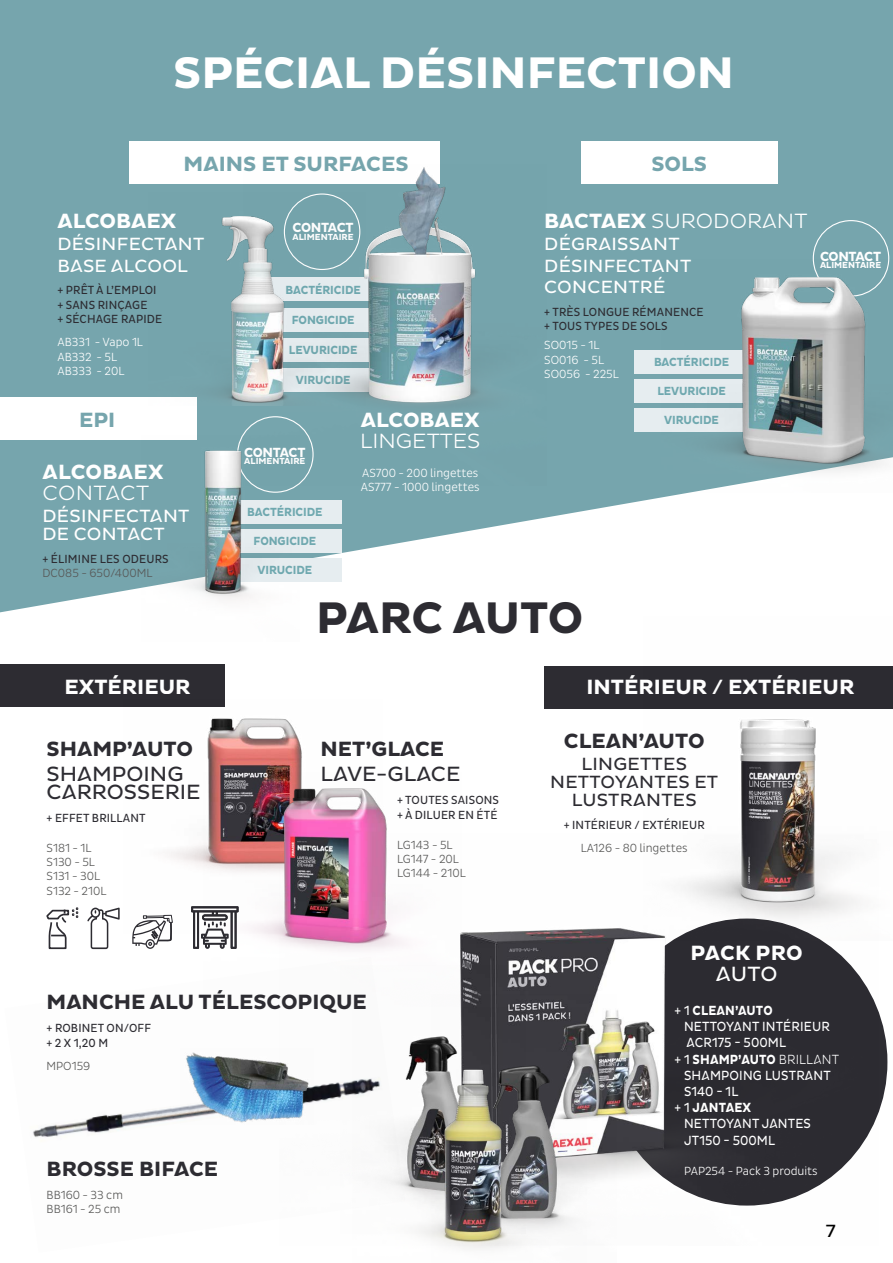
<style>
.page{position:relative;width:893px;height:1263px;background:#fff}
.page>*{position:absolute;margin:0;border:0;box-sizing:border-box;transform-origin:0 0}
.t1{font:45px "Aexalt MS Bold";color:#fff}
.t2{font:45px "Aexalt MS Bold";letter-spacing:-.01em;color:#2d2c32}
.t3{font:21px "Aexalt MS Bold";color:#2d2c32}
.t4{font:21px "Aexalt MS Bold";color:#fff}
.t5{font:21px "Aexalt MS Light";color:#fff}
.t6{font:21px/18px "Aexalt MS Regular";color:#2d2c32}
.t7{font:21px "Aexalt MS Bold";color:#76a5ad}
.t8{font:21px "Aexalt MS Regular";color:#fff}
.t9{font:18px/21.6px "Aexalt MS Regular";letter-spacing:.015em;color:#fff}
.t10{font:18px/18px "Aexalt MS Regular";letter-spacing:.015em;color:#2d2c32;text-align:center}
.t11{font:18px "Aexalt MS Regular";color:#000}
.t12{font:13.5px/16.2px "Aexalt MS Regular";letter-spacing:.015em;color:#fff;scale:.87 1}
.t13{font:13.5px "Aexalt MS Bold";letter-spacing:.015em;color:#fff;scale:.87 1}
.t14{font:700 13.5px "Aexalt";letter-spacing:-.035em;color:#fff;scale:.95 1}
.t15{font:12px/14.4px "Pluto Sans Cond";letter-spacing:.015em;color:#2d2c32}
.t16{font:300 12px/14.4px "Pluto Sans Cond";color:#575756}
.t17{font:300 12px/14.4px "Pluto Sans Cond";color:#fff}
.t18{font:12px "Aexalt MS Bold";letter-spacing:-.005em;color:#70a9b0;scale:.9 1}
.t19{font:700 9px "Aexalt";letter-spacing:-.005em;color:#fff;scale:.95 1}
.s1{font-family:"Aexalt MS Bold"}
.s2{font-family:"Aexalt MS Regular"}
.s3{font-family:"Aexalt MS Light"}
</style>
<div class="page">
<svg style="left:0;top:0;width:893px;height:612px;fill:#76a5ad"></svg>
<img style="left:33px;top:1107px;width:148px;height:30px">
<div style="left:130px;top:141px;width:310px;height:43px;background:#fff"></div>
<div style="left:581px;top:141px;width:197px;height:43px;background:#fff"></div>
<div style="left:0;top:664px;width:224px;height:43px;background:#2d2c32"></div>
<div style="left:544px;top:666px;width:349px;height:43px;background:#2d2c32"></div>
<div style="left:0;top:398px;width:196px;height:42px;background:#fff"></div>
<svg style="left:46px;top:907px;width:32px;height:43px"></svg>
<svg style="left:132px;top:933px;width:40px;height:16px"></svg>
<svg style="left:87px;top:907px;width:33px;height:42px"></svg>
<svg style="left:193px;top:933px;width:10px;height:16px"></svg>
<div style="left:227px;top:500px;width:115px;height:24px;background:#e6edf0"></div>
<div style="left:227px;top:529px;width:115px;height:24px;background:#e6edf0"></div>
<div style="left:227px;top:558px;width:115px;height:24px;background:#e6edf0"></div>
<div style="left:634px;top:350px;width:115px;height:24px;background:#e6edf0"></div>
<div style="left:634px;top:379px;width:115px;height:24px;background:#e6edf0"></div>
<div style="left:634px;top:408px;width:115px;height:23px;background:#e6edf0"></div>
<img style="left:149px;top:192px;width:94px;height:213px">
<img style="left:243px;top:164px;width:304px;height:321px">
<img style="left:661px;top:259px;width:232px;height:234px">
<img style="left:314px;top:928px;width:565px;height:278px">
<img style="left:132px;top:699px;width:170px;height:234px">
<img style="left:644px;top:719px;width:235px;height:221px">
<img style="left:181px;top:1052px;width:133px;height:71px">
<img style="left:203px;top:773px;width:258px;height:234px">
<img style="left:525px;top:994px;width:92px;height:212px">
<img style="left:341px;top:965px;width:184px;height:241px">
<img style="left:352px;top:1008px;width:235px;height:242px">
<img style="left:141px;top:436px;width:159px;height:176px">
<h1 class="t1" style="left:173px;top:47px;width:562px">SPÉCIAL DÉSINFECTION</h1>
<h2 class="t7" style="left:184px;top:151px;width:226px">MAINS ET SURFACES</h2>
<h2 class="t7" style="left:651px;top:151px;width:57px">SOLS</h2>
<h2 class="t4" style="left:57px;top:209px;width:120px">ALCOBAEX</h2>
<h3 class="t9" style="left:57px;top:233px;width:149px">DÉSINFECTANT<br>BASE ALCOOL</h3>
<p class="t15" style="left:57px;top:283px;width:106px">+ PRÊT À L’EMPLOI + SANS RINÇAGE<br>+ SÉCHAGE RAPIDE</p>
<p class="t17" style="left:57px;top:335px;width:87px">AB331 - Vapo 1L<br>AB332 - 5L<br>AB333 - 20L</p>
<h2 class="t7" style="left:79px;top:408px;width:38px">EPI</h2>
<h2 class="t4" style="left:43px;top:460px;width:122px">ALCOBAEX</h2>
<h2 class="t5" style="left:43px;top:481px;width:108px">CONTACT</h2>
<h3 class="t9" style="left:43px;top:507px;width:149px;line-height:18px">DÉSINFECTANT<br>DE CONTACT</h3>
<p class="t15" style="left:43px;top:552px;width:128px">+ ÉLIMINE LES ODEURS</p>
<p class="t16" style="left:43px;top:566px;width:112px">DC085 - 650/400ML</p>
<p class="t14" style="left:292px;top:220px;width:66px">CONTACT</p>
<p class="t19" style="left:292px;top:232px;width:66px">ALIMENTAIRE</p>
<p class="t18" style="left:286px;top:283px;width:85px">BACTÉRICIDE</p>
<p class="t18" style="left:292px;top:313px;width:71px">FONGICIDE</p>
<p class="t18" style="left:289px;top:343px;width:78px">LEVURICIDE</p>
<p class="t18" style="left:296px;top:373px;width:62px">VIRUCIDE</p>
<p class="t14" style="left:244px;top:445px;width:66px">CONTACT</p>
<p class="t19" style="left:244px;top:456px;width:66px">ALIMENTAIRE</p>
<p class="t18" style="left:247px;top:505px;width:85px">BACTÉRICIDE</p>
<p class="t18" style="left:253px;top:534px;width:71px">FONGICIDE</p>
<p class="t18" style="left:258px;top:563px;width:62px">VIRUCIDE</p>
<h2 class="t4" style="left:361px;top:408px;width:120px">ALCOBAEX</h2>
<h2 class="t5" style="left:360px;top:429px;width:122px">LINGETTES</h2>
<p class="t17" style="left:361px;top:466px;width:120px">AS700 - 200 lingettes<br>AS777 - 1000 lingettes</p>
<h2 class="t5" style="left:544px;top:209px;width:265px"><span class="s1">BACTAEX</span> SURODORANT</h2>
<h3 class="t9" style="left:544px;top:233px;width:149px">DÉGRAISSANT<br>DÉSINFECTANT<br>CONCENTRÉ</h3>
<p class="t15" style="left:544px;top:305px;width:161px">+ TRÈS LONGUE RÉMANENCE + TOUS TYPES DE SOLS</p>
<p class="t17" style="left:544px;top:338px;width:76px">SO015 - 1L<br>SO016 - 5L<br>SO056 - 225L</p>
<p class="t18" style="left:654px;top:355px;width:85px">BACTÉRICIDE</p>
<p class="t18" style="left:657px;top:384px;width:78px">LEVURICIDE</p>
<p class="t18" style="left:664px;top:413px;width:62px">VIRUCIDE</p>
<h1 class="t2" style="left:316px;top:592px;width:269px">PARC AUTO</h1>
<p class="t14" style="left:820px;top:248px;width:66px">CONTACT</p>
<p class="t19" style="left:820px;top:260px;width:66px">ALIMENTAIRE</p>
<h2 class="t4" style="left:64px;top:674px;width:128px">EXTÉRIEUR</h2>
<h2 class="t4" style="left:586px;top:675px;width:269px">INTÉRIEUR / EXTÉRIEUR</h2>
<h2 class="t3" style="left:47px;top:736px;width:148px">SHAMP’AUTO</h2>
<h2 class="t6" style="left:47px;top:765px;width:156px">SHAMPOING<br>CARROSSERIE</h2>
<p class="t15" style="left:47px;top:811px;width:101px">+ EFFET BRILLANT</p>
<p class="t16" style="left:47px;top:840px;width:61px">S181 - 1L<br>S130 - 5L<br>S131 - 30L<br>S132 - 210L</p>
<h2 class="t3" style="left:320px;top:736px;width:125px">NET’GLACE</h2>
<h2 class="t6" style="left:320px;top:765px;width:141px">LAVE-GLACE</h2>
<p class="t15" style="left:397px;top:793px;width:103px;line-height:15px">+ TOUTES SAISONS + À DILUER EN ÉTÉ</p>
<p class="t16" style="left:397px;top:837px;width:70px">LG143 - 5L<br>LG147 - 20L<br>LG144 - 210L</p>
<h2 class="t3" style="left:47px;top:989px;width:322px">MANCHE ALU TÉLESCOPIQUE</h2>
<p class="t15" style="left:47px;top:1021px;width:106px;line-height:15px">+ ROBINET ON/OFF + 2 X 1,20 M</p>
<p class="t16" style="left:47px;top:1059px;width:45px">MPO159</p>
<h2 class="t3" style="left:564px;top:729px;width:142px">CLEAN’AUTO</h2>
<h3 class="t10" style="left:550px;top:755px;width:170px">LINGETTES<br>NETTOYANTES ET<br>LUSTRANTES</h3>
<p class="t15" style="left:564px;top:818px;width:142px">+ INTÉRIEUR / EXTÉRIEUR</p>
<p class="t16" style="left:581px;top:841px;width:108px">LA126 - 80 lingettes</p>
<h2 class="t4" style="left:690px;top:941px;width:114px">PACK PRO</h2>
<h2 class="t8" style="left:716px;top:962px;width:63px">AUTO</h2>
<p class="t13" style="left:675px;top:1003px;width:114px"><span class="s2">+ 1</span> CLEAN’AUTO</p>
<p class="t12" style="left:684px;top:1019px;width:169px">NETTOYANT INTÉRIEUR<br>ACR175 - 500ML</p>
<p class="t13" style="left:675px;top:1051px;width:191px"><span class="s2">+ 1</span> SHAMP’AUTO <span class="s3">BRILLANT</span></p>
<p class="t12" style="left:684px;top:1067px;width:170px">SHAMPOING LUSTRANT<br>S140 - 1L</p>
<p class="t13" style="left:675px;top:1100px;width:90px"><span class="s2">+ 1</span> JANTAEX</p>
<p class="t12" style="left:684px;top:1116px;width:147px">NETTOYANT JANTES<br>JT150 - 500ML</p>
<h2 class="t3" style="left:47px;top:1156px;width:173px">BROSSE BIFACE</h2>
<p class="t17" style="left:684px;top:1164px;width:135px">PAP254 - Pack 3 produits</p>
<p class="t16" style="left:47px;top:1187px;width:78px">BB160 - 33 cm<br>BB161 - 25 cm</p>
<h3 class="t11" style="left:826px;top:1221px;width:11px">7</h3>
</div>
